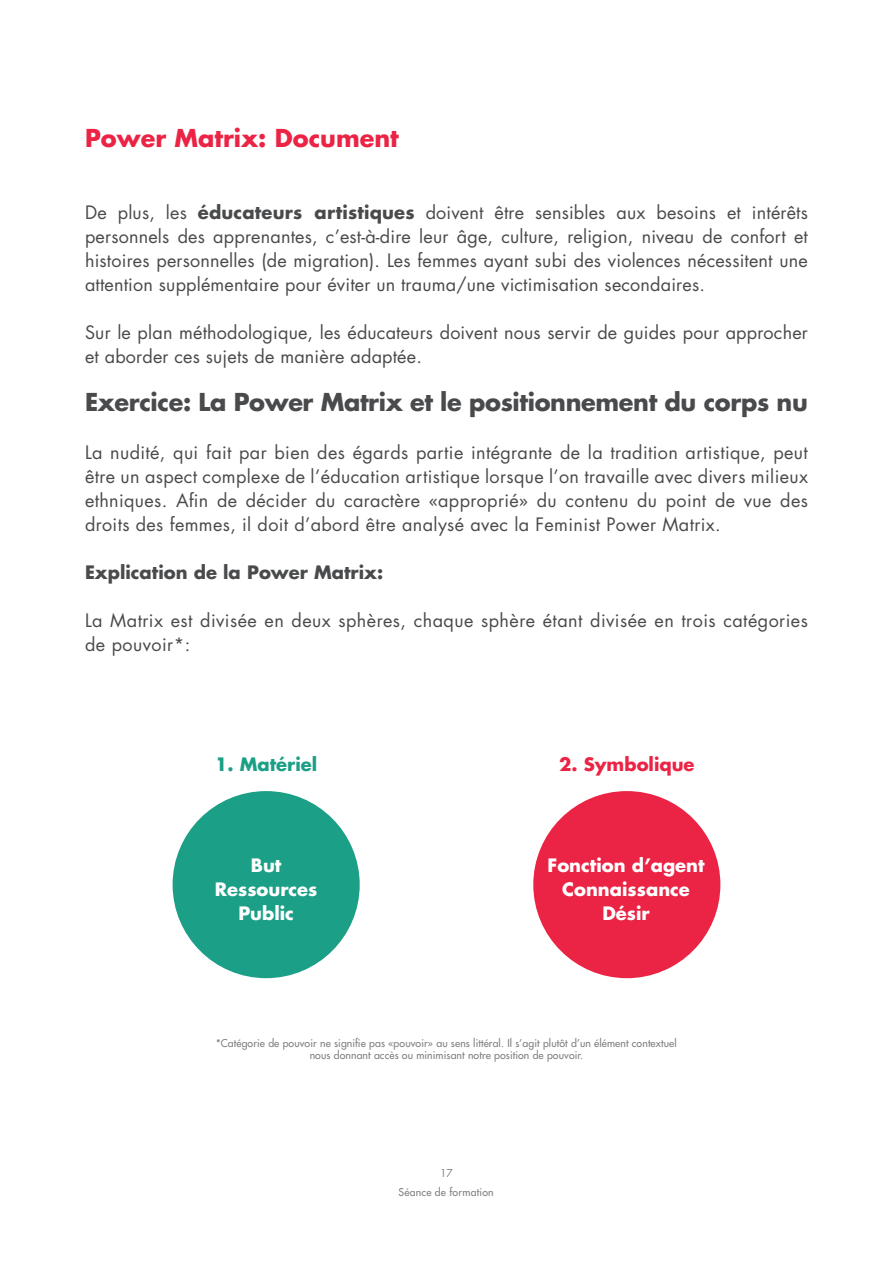
<style>
.page{position:relative;width:893px;height:1263px;background:#fff}
.page>*{position:absolute;margin:0;border:0;box-sizing:border-box;transform-origin:0 0}
.t1{font:700 24px "Futura Std";letter-spacing:-.015em;color:#494a4c}
.t2{font:700 24px "Futura Std";color:#eb2445}
.t3{font:18px/24px "Futura Std";letter-spacing:.01em;color:#494a4c;text-align:justify}
.t4{font:700 18px "Futura Std";color:#fff}
.t5{font:700 18px "Futura Std";color:#494a4c}
.t6{font:700 18px "Futura Std";color:#eb2445}
.t7{font:700 18px "Futura Std";color:#1b9f86}
.t8{font:500 10.5px/12px "Futura Std";letter-spacing:.01em;color:#7f8080;text-align:center}
.t9{font:10.5px "Futura Std";color:#7f8080}
.s1{font-weight:700}
.s2{font-family:"Open Sans"}
.s3{font-family:"Open Sans";font-weight:400}
</style>
<div class="page">
<div style="left:173px;top:791px;width:187px;height:187px;background:#1b9f86;border-radius:50%"></div>
<div style="left:533px;top:791px;width:187px;height:187px;background:#eb2445;border-radius:50%"></div>
<p class="t2" style="left:85px;top:122px;width:315px">Power Matrix: Document</p>
<p class="t3" style="left:85px;top:201px;width:724px">De plus, les <span class="s1">éducateurs artistiques</span> doivent être sensibles aux besoins et intérêts personnels des apprenantes, c’est-à-dire leur âge, culture, religion, niveau de confort et histoires personnelles (de migration). Les femmes ayant subi des violences nécessitent une attention supplémentaire pour éviter un trauma/une victimisation secondaires.</p>
<p class="t3" style="left:85px;top:321px;width:724px">Sur le plan méthodologique, les éducateurs doivent nous servir de guides pour approcher et aborder ces sujets de manière adaptée.</p>
<p class="t1" style="left:85px;top:386px;width:724px">Exercice: La Power Matrix et le positionnement du corps nu</p>
<p class="t3" style="left:85px;top:441px;width:724px">La nudité, qui fait par bien des égards partie intégrante de la tradition artistique, peut être un aspect complexe de l’éducation artistique lorsque l’on travaille avec divers milieux ethniques. Afin de décider du caractère <span class="s2">«</span>approprié<span class="s2">»</span> du contenu du point de vue des droits des femmes, il doit d’abord être analysé avec la Feminist Power Matrix.</p>
<p class="t5" style="left:85px;top:561px;width:300px">Explication de la Power Matrix:</p>
<p class="t3" style="left:85px;top:609px;width:724px">La Matrix est divisée en deux sphères, chaque sphère étant divisée en trois catégories de pouvoir*:</p>
<p class="t7" style="left:215px;top:752px;width:104px">1. Matériel</p>
<p class="t6" style="left:559px;top:752px;width:137px">2. Symbolique</p>
<p class="t4" style="left:251px;top:854px;width:32px">But</p>
<p class="t4" style="left:215px;top:878px;width:104px">Ressources</p>
<p class="t4" style="left:238px;top:902px;width:57px">Public</p>
<p class="t4" style="left:548px;top:853px;width:158px">Fonction d’agent</p>
<p class="t4" style="left:562px;top:877px;width:129px">Connaissance</p>
<p class="t4" style="left:602px;top:901px;width:49px">Désir</p>
<p class="t8" style="left:216px;top:1038px;width:462px">*Catégorie de pouvoir ne signifie pas <span class="s3">«</span>pouvoir<span class="s3">»</span> au sens littéral. Il s’agit plutôt d’un élément contextuel nous donnant accès ou minimisant notre position de pouvoir.</p>
<p class="t9" style="left:440px;top:1167px;width:14px">17</p>
<p class="t8" style="left:399px;top:1186px;width:97px">Séance de formation</p>
</div>
